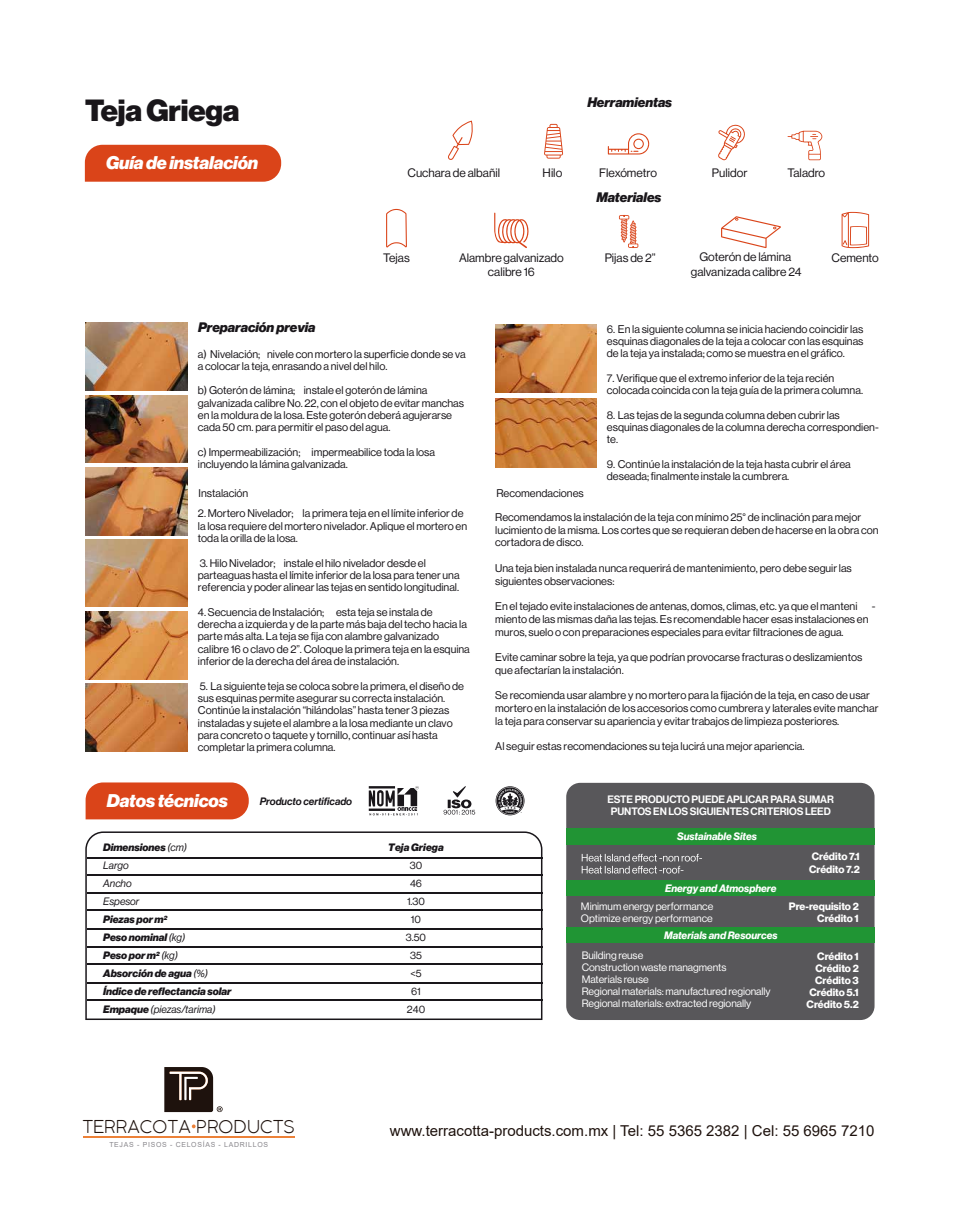
<style>
.page{position:relative;width:961px;height:1232px;background:#fff}
.page>*{position:absolute;margin:0;border:0;box-sizing:border-box;transform-origin:0 0}
.t1{font:900 30px "Neue Haas Display";letter-spacing:-.005em;color:#19161a}
.t2{font:italic 900 18px "Neue Haas Display";letter-spacing:-.005em;color:#fff}
.t3{font:200 17.4px "COCOGOOSE";color:#1e120d}
.t4{font:15px "Arial";color:#1e120d}
.t5{font:italic 900 13.5px "Neue Haas Display";color:#19161a}
.t6{font:12px/14.4px "Neue Haas Display";color:#19161a;text-align:center}
.t7{font:10.95px/12.3px "Neue Haas Display";color:#19161a}
.t8{font:10.5px/12px "Neue Haas Display";letter-spacing:-.005em;color:#fff}
.t9{font:italic 900 10.5px/18px "Neue Haas Display";color:#19161a}
.t10{font:700 10.5px/12px "Neue Haas Display";color:#fff;text-align:right}
.t11{font:10.5px/12.6px "Neue Haas Display Mediu";letter-spacing:-.01em;color:#fff;text-align:center}
.t12{font:italic 700 10.5px "Neue Haas Display";color:#fff}
.t13{font:10.5px/18px "Neue Haas Display";color:#19161a;text-align:center}
.t14{font:italic 500 10.5px "Neue Haas Display";color:#19161a}
.t15{font:6.9px "Arial";letter-spacing:.1em;color:#89878c}
.s1{font-weight:400}
</style>
<div class="page">
<hr style="left:83px;top:1137px;width:211px;height:1px;background:#ec8138">
<svg style="left:192px;top:1124px;width:4px;height:4px"></svg>
<svg style="left:164px;top:1067px;width:59px;height:45px"></svg>
<div style="left:566px;top:783px;width:308px;height:237px;background:#58575a;border-radius:14px"></div>
<svg style="left:581px;top:854px;width:121px;height:20px"></svg>
<div style="left:566px;top:829px;width:308px;height:16px;background:#219434"></div>
<div style="left:566px;top:927px;width:308px;height:16px;background:#209534"></div>
<div style="left:566px;top:880px;width:308px;height:16px;background:#209534"></div>
<div style="left:86px;top:782px;width:163px;height:37px;background:#da4419"></div>
<div style="left:85px;top:145px;width:196px;height:37px;background:#da4419"></div>
<svg style="left:85px;top:831px;width:457px;height:189px"></svg>
<svg style="left:443px;top:786px;width:32px;height:29px"></svg>
<svg style="left:369px;top:786px;width:49px;height:29px"></svg>
<svg style="left:495px;top:786px;width:29px;height:29px"></svg>
<svg style="left:448px;top:121px;width:25px;height:39px"></svg>
<svg style="left:544px;top:124px;width:19px;height:35px"></svg>
<svg style="left:608px;top:133px;width:42px;height:22px"></svg>
<svg style="left:718px;top:124px;width:27px;height:37px"></svg>
<svg style="left:787px;top:131px;width:35px;height:29px"></svg>
<svg style="left:494px;top:213px;width:35px;height:35px"></svg>
<svg style="left:841px;top:212px;width:28px;height:36px"></svg>
<svg style="left:619px;top:215px;width:19px;height:33px"></svg>
<svg style="left:721px;top:216px;width:60px;height:32px"></svg>
<svg style="left:386px;top:209px;width:21px;height:38px"></svg>
<img style="left:85px;top:323px;width:102px;height:67px">
<img style="left:85px;top:395px;width:102px;height:68px">
<img style="left:86px;top:468px;width:102px;height:67px">
<img style="left:86px;top:539px;width:102px;height:68px">
<img style="left:86px;top:612px;width:102px;height:67px">
<img style="left:86px;top:684px;width:102px;height:67px">
<img style="left:495px;top:324px;width:101px;height:69px">
<img style="left:495px;top:399px;width:101px;height:68px">
<h1 class="t1" style="left:85px;top:93px;width:156px">Teja Griega</h1>
<h2 class="t2" style="left:106px;top:152px;width:154px">Guía de instalación</h2>
<p class="t5" style="left:587px;top:94px;width:86px">Herramientas</p>
<p class="t6" style="left:407px;top:165px;width:94px">Cuchara de albañil</p>
<p class="t6" style="left:542px;top:165px;width:21px">Hilo</p>
<p class="t6" style="left:599px;top:165px;width:59px">Flexómetro</p>
<p class="t6" style="left:712px;top:165px;width:37px">Pulidor</p>
<p class="t6" style="left:787px;top:165px;width:39px">Taladro</p>
<p class="t5" style="left:596px;top:189px;width:67px">Materiales</p>
<p class="t6" style="left:383px;top:251px;width:28px">Tejas</p>
<p class="t6" style="left:604px;top:250px;width:53px">Pijas de 2”</p>
<p class="t6" style="left:699px;top:250px;width:93px">Goterón de lámina</p>
<p class="t6" style="left:831px;top:251px;width:49px">Cemento</p>
<p class="t6" style="left:691px;top:264px;width:112px">galvanizada calibre 24</p>
<p class="t6" style="left:459px;top:250px;width:106px">Alambre galvanizado calibre 16</p>
<p class="t5" style="left:198px;top:320px;width:119px">Preparación previa</p>
<p class="t7" style="left:607px;top:323px;width:258px;text-align:justify">6. En la siguiente columna se inicia haciendo coincidir las esquinas diagonales de la teja a colocar con las esquinas de la teja ya instalada; como se muestra en el gráfico.</p>
<p class="t7" style="left:607px;top:372px;width:257px">7. Verifique que el extremo inferior de la teja recién colocada coincida con la teja guía de la primera columna.</p>
<p class="t7" style="left:607px;top:409px;width:273px">8. Las tejas de la segunda columna deben cubrir las esquinas diagonales de la columna derecha correspondien&shy;te.</p>
<p class="t7" style="left:607px;top:458px;width:245px">9. Continúe la instalación de la teja hasta cubrir el área deseada; finalmente instale la cumbrera.</p>
<p class="t7" style="left:198px;top:348px;width:269px">a) Nivelación; nivele con mortero la superficie donde se va a colocar la teja, enrasando a nivel del hilo.</p>
<p class="t7" style="left:198px;top:385px;width:268px">b) Goterón de lámina; instale el goterón de lámina galvanizada calibre No. 22, con el objeto de evitar manchas en la moldura de la losa. Este goterón deberá agujerarse cada 50 cm. para permitir el paso del agua.</p>
<p class="t7" style="left:198px;top:446px;width:239px">c) Impermeabilización; impermeabilice toda la losa incluyendo la lámina galvanizada.</p>
<p class="t7" style="left:198px;top:507px;width:271px">2. Mortero Nivelador; la primera teja en el límite inferior de la losa requiere del mortero nivelador. Aplique el mortero en toda la orilla de la losa.</p>
<p class="t7" style="left:198px;top:557px;width:263px">3. Hilo Nivelador; instale el hilo nivelador desde el parteaguas hasta el límite inferior de la losa para tener una referencia y poder alinear las tejas en sentido longitudinal.</p>
<p class="t7" style="left:198px;top:606px;width:273px">4. Secuencia de Instalación; esta teja se instala de derecha a izquierda y de la parte más baja del techo hacia la parte más alta. La teja se fija con alambre galvanizado calibre 16 o clavo de 2”. Coloque la primera teja en la esquina inferior de la derecha del área de instalación.</p>
<p class="t7" style="left:198px;top:680px;width:267px">5. La siguiente teja se coloca sobre la primera, el diseño de sus esquinas permite asegurar su correcta instalación.<br>Continúe la instalación “hilándolas” hasta tener 3 piezas instaladas y sujete el alambre a la losa mediante un clavo para concreto o taquete y tornillo, continuar así hasta completar la primera columna.</p>
<p class="t7" style="left:198px;top:487px;width:51px">Instalación</p>
<p class="t7" style="left:496px;top:487px;width:89px">Recomendaciones</p>
<p class="t7" style="left:495px;top:511px;width:385px;line-height:12.8px">Recomendamos la instalación de la teja con mínimo 25° de inclinación para mejor lucimiento de la misma. Los cortes que se requieran deben de hacerse en la obra con cortadora de disco.</p>
<p class="t7" style="left:495px;top:562px;width:358px;line-height:12.8px">Una teja bien instalada nunca requerirá de mantenimiento, pero debe seguir las siguientes observaciones:</p>
<p class="t7" style="left:495px;top:600px;width:363px">En el tejado evite instalaciones de antenas, domos, climas, etc. ya que el manteni</p>
<p class="t7" style="left:871px;top:600px;width:5px">-</p>
<p class="t7" style="left:495px;top:613px;width:375px;line-height:12.8px">miento de las mismas daña las tejas. Es recomendable hacer esas instalaciones en muros, suelo o con preparaciones especiales para evitar filtraciones de agua.</p>
<p class="t7" style="left:495px;top:651px;width:368px;line-height:12.8px">Evite caminar sobre la teja, ya que podrían provocarse fracturas o deslizamientos que afectarían la instalación.</p>
<p class="t7" style="left:495px;top:689px;width:384px;line-height:12.8px">Se recomienda usar alambre y no mortero para la fijación de la teja, en caso de usar mortero en la instalación de los accesorios como cumbrera y laterales evite manchar la teja para conservar su apariencia y evitar trabajos de limpieza posteriores.</p>
<p class="t7" style="left:495px;top:740px;width:310px">Al seguir estas recomendaciones su teja lucirá una mejor apariencia.</p>
<h2 class="t2" style="left:107px;top:790px;width:122px">Datos técnicos</h2>
<p class="t14" style="left:260px;top:795px;width:94px">Producto certificado</p>
<p class="t9" style="left:103px;top:839px;width:130px">Dimensiones <span class="s1">(cm)<br>Largo<br>Ancho<br>Espesor<br></span>Piezas por m<sup>2<br></sup>Peso nominal <span class="s1">(kg)<br></span>Peso por m<sup>2</sup> <span class="s1">(kg)<br></span>Absorción de agua <span class="s1">(%)<br></span>Índice de reflectancia solar<br>Empaque <span class="s1">(piezas/tarima)</span></p>
<p class="t9" style="left:388px;top:838px;width:57px">Teja Griega</p>
<p class="t13" style="left:406px;top:857px;width:22px">30<br>46<br>1.30<br>10<br>3.50<br>35 &lt;5<br>61<br>240</p>
<p class="t11" style="left:607px;top:793px;width:228px">ESTE PRODUCTO PUEDE APLICAR PARA SUMAR<br>PUNTOS EN LOS SIGUIENTES CRITERIOS LEED</p>
<p class="t12" style="left:677px;top:830px;width:81px">Sustainable Sites</p>
<p class="t12" style="left:665px;top:882px;width:113px">Energy and Atmosphere</p>
<p class="t10" style="left:809px;top:850px;width:52px;line-height:12.6px;text-align:left">Crédito 7.1<br>Crédito 7.2</p>
<p class="t10" style="left:788px;top:900px;width:71px">Pre-requisito 2<br>Crédito 1</p>
<p class="t8" style="left:581px;top:900px;width:134px">Minimum energy performance<br>Optimize energy performance</p>
<p class="t8" style="left:581px;top:949px;width:190px">Building reuse<br>Construction waste managments<br>Materials reuse<br>Regionalmaterials: manufactured regionally<br>Regionalmaterials: extracted regionally</p>
<p class="t10" style="left:806px;top:951px;width:54px">Crédito 1<br>Crédito 2<br>Crédito 3<br>Crédito 5.1<br>Crédito 5.2</p>
<p class="t12" style="left:664px;top:929px;width:115px">Materials and Resources</p>
<h3 class="t3" style="left:82px;top:1115px;width:214px">TERRACOTA PRODUCTS</h3>
<h3 class="t4" style="left:390px;top:1121px;width:486px">www.terracotta-products.com.mx | Tel: 55 5365 2382 | Cel: 55 6965 7210</h3>
<p class="t15" style="left:109px;top:1140px;width:160px">TEJAS - PISOS - CELOSÍAS - LADRILLOS</p>
</div>
